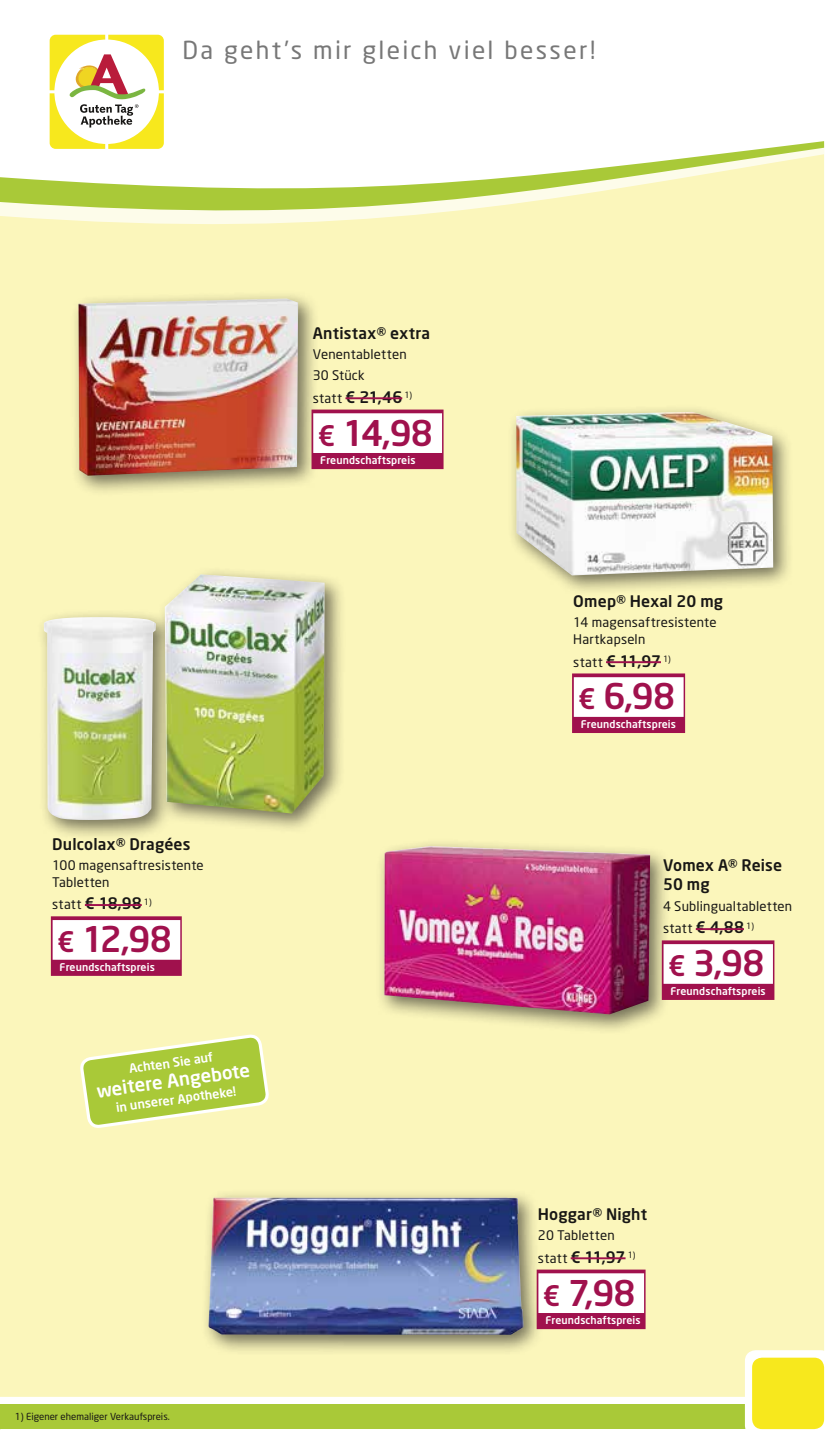
<style>
.page{position:relative;width:839px;height:1444px;background:#fff}
.page>*{position:absolute;margin:0;border:0;box-sizing:border-box;transform-origin:0 0}
.t1{font:500 35px "Neo Sans";letter-spacing:-.025em;color:#a0114d}
.t2{font:24.5px "Neo Sans";letter-spacing:.09em;color:#777}
.t3{font:500 18.38px "Neo Sans";color:#fff}
.t4{font:500 15.75px/19.2px "Neo Sans";letter-spacing:.01em;color:#181715}
.t5{font:13.12px/16.6px "Neo Sans";letter-spacing:.015em;color:#181715}
.t6{font:500 12.42px "Neo Sans";color:#fff}
.t7{font:500 10.5px "Neo Sans";letter-spacing:.01em;color:#fff}
.t8{font:9.62px "Neo Sans";color:#181715}
.s1{font-weight:400;font-size:13.12px}
.s2{font-size:28px}
.s3{font-weight:500;font-size:15.75px}
</style>
<div class="page">
<div style="left:0;top:1404px;width:755px;height:25px;background:#a9c938"></div>
<div style="left:0;top:227px;width:823px;height:1169px;background:#fbf6bb"></div>
<svg style="left:50px;top:35px;width:114px;height:40px"></svg>
<div style="left:744px;top:1350px;width:87px;height:86px;background:#fff;border-radius:11px"></div>
<div style="left:752px;top:1357px;width:71px;height:72px;background:#f7e81d;border-radius:10px"></div>
<svg style="left:0;top:75px;width:823px;height:152px"></svg>
<hr style="left:0;top:388px;width:1px;height:60px;background:#a0114d">
<div style="left:200px;top:1189px;width:344px;height:166px;background:#181715;opacity:.6"></div>
<img style="left:208px;top:1197px;width:315px;height:137px">
<div style="left:536px;top:1269px;width:109px;height:60px;background:#a0114d"></div>
<div style="left:538px;top:1273px;width:106px;height:40px;background:#fff"></div>
<hr style="left:570px;top:1257px;width:55px;height:2px;background:#a0114d">
<div style="left:376px;top:837px;width:295px;height:198px;background:#181715;opacity:.6"></div>
<img style="left:384px;top:846px;width:266px;height:168px">
<div style="left:661px;top:940px;width:113px;height:60px;background:#a0114d"></div>
<div style="left:663px;top:944px;width:109px;height:40px;background:#fff"></div>
<hr style="left:695px;top:928px;width:48px;height:2px;background:#a0114d">
<div style="left:36px;top:567px;width:309px;height:274px;background:#181715;opacity:.6"></div>
<img style="left:42px;top:574px;width:282px;height:246px">
<div style="left:51px;top:916px;width:131px;height:60px;background:#a0114d"></div>
<div style="left:53px;top:920px;width:127px;height:39px;background:#fff"></div>
<hr style="left:85px;top:904px;width:57px;height:2px;background:#a0114d">
<svg style="left:81px;top:1035px;width:187px;height:92px;background:#c4d869"></svg>
<div style="left:508px;top:403px;width:286px;height:193px;background:#181715;opacity:.6"></div>
<img style="left:516px;top:412px;width:257px;height:163px">
<div style="left:572px;top:673px;width:113px;height:60px;background:#a0114d"></div>
<div style="left:573px;top:677px;width:110px;height:40px;background:#fff"></div>
<hr style="left:606px;top:661px;width:54px;height:2px;background:#a0114d">
<div style="left:70px;top:290px;width:249px;height:206px;background:#181715;opacity:.6"></div>
<img style="left:78px;top:298px;width:220px;height:178px">
<div style="left:311px;top:409px;width:132px;height:60px;background:#a0114d"></div>
<div style="left:313px;top:413px;width:129px;height:40px;background:#fff"></div>
<hr style="left:345px;top:397px;width:57px;height:2px;background:#a0114d">
<h2 class="t2" style="left:182px;top:35px;width:414px">Da geht’s mir gleich viel besser!</h2>
<p class="t4" style="left:313px;top:323px;width:119px">Antistax® extra</p>
<p class="t5" style="left:313px;top:344px;width:95px;line-height:20.3px">Venentabletten<br>30 Stück</p>
<p class="t4" style="left:313px;top:387px;width:101px"><span class="s1">statt</span> € 21,46 <sup>1)</sup></p>
<h1 class="t1" style="left:317px;top:410px;width:117px"><span class="s2">€</span> 14,98</h1>
<p class="t7" style="left:320px;top:454px;width:97px">Freundschaftspreis</p>
<p class="t4" style="left:52px;top:834px;width:140px">Dulcolax® Dragées</p>
<p class="t5" style="left:52px;top:856px;width:153px">100 magensaftresistente<br>Tabletten</p>
<p class="t4" style="left:52px;top:893px;width:101px"><span class="s1">statt</span> € 18,98 <sup>1)</sup></p>
<h1 class="t1" style="left:57px;top:917px;width:116px"><span class="s2">€</span> 12,98</h1>
<p class="t7" style="left:60px;top:960px;width:97px">Freundschaftspreis</p>
<p class="t6" style="left:128px;top:1061px;width:86px;rotate:-8deg">Achten Sie auf</p>
<h3 class="t3" style="left:95px;top:1079px;width:156px;rotate:-8deg">weitere Angebote</h3>
<p class="t6" style="left:115px;top:1100px;width:123px;rotate:-8deg">in unserer Apotheke!</p>
<p class="t8" style="left:15px;top:1411px;width:156px">1) Eigener ehemaliger Verkaufspreis.</p>
<p class="t4" style="left:573px;top:591px;width:151px">Omep® Hexal 20 mg</p>
<p class="t5" style="left:573px;top:614px;width:145px">14 magensaftresistente<br>Hartkapseln</p>
<p class="t4" style="left:573px;top:651px;width:99px"><span class="s1">statt</span> € 11,97 <sup>1)</sup></p>
<h1 class="t1" style="left:578px;top:674px;width:98px"><span class="s2">€</span> 6,98</h1>
<p class="t7" style="left:580px;top:718px;width:97px">Freundschaftspreis</p>
<p class="t4" style="left:663px;top:855px;width:121px">Vomex A® Reise<br>50 mg</p>
<p class="t5" style="left:663px;top:894px;width:131px;line-height:22.8px">4 Sublingualtabletten statt <span class="s3">€ 4,88</span> <sup>1)</sup></p>
<h1 class="t1" style="left:667px;top:941px;width:98px"><span class="s2">€</span> 3,98</h1>
<p class="t7" style="left:670px;top:984px;width:97px">Freundschaftspreis</p>
<p class="t4" style="left:538px;top:1203px;width:111px">Hoggar® Night</p>
<p class="t5" style="left:538px;top:1226px;width:78px">20 Tabletten</p>
<p class="t4" style="left:538px;top:1246px;width:99px"><span class="s1">statt</span> € 11,97 <sup>1)</sup></p>
<h1 class="t1" style="left:542px;top:1270px;width:94px"><span class="s2">€</span> 7,98</h1>
<p class="t7" style="left:545px;top:1313px;width:97px">Freundschaftspreis</p>
</div>
